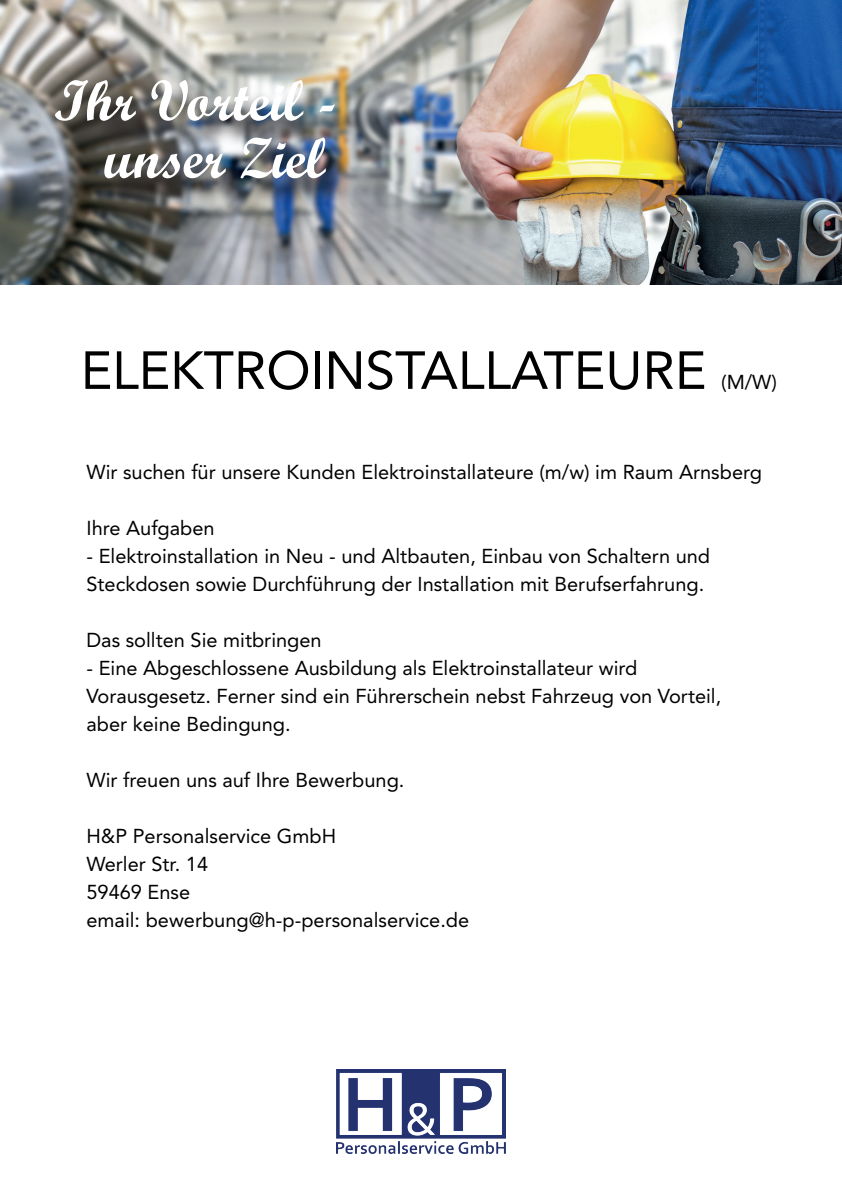
<style>
.page{position:relative;width:842px;height:1191px;background:#fff}
.page>*{position:absolute;margin:0;border:0;box-sizing:border-box;transform-origin:0 0}
.t1{font:57.5px/57.5px "Script MT Bold";color:#fff;text-align:right}
.t2{font:53px "Avenir LT Std";color:#000}
.t3{font:20px/28px "Avenir LT Std";color:#000}
</style>
<div class="page">
<img style="left:0;top:0;width:842px;height:285px">
<img style="left:337px;top:1069px;width:168px;height:84px">
<img style="left:59px;top:84px;width:303px;height:122px">
<h1 class="t1" style="left:54px;top:71px;width:284px">Ihr Vorteil - unser Ziel</h1>
<h2 class="t2" style="left:81px;top:340px;width:627px">ELEKTROINSTALLATEURE</h2>
<p class="t3" style="left:721px;top:368px;width:57px">(M/W)</p>
<p class="t3" style="left:86px;top:458px;width:677px">Wir suchen für unsere Kunden Elektroinstallateure (m/w) im Raum Arnsberg</p>
<p class="t3" style="left:86px;top:514px;width:130px">Ihre Aufgaben</p>
<p class="t3" style="left:86px;top:542px;width:625px">- Elektroinstallation in Neu - und Altbauten, Einbau von Schaltern und<br>Steckdosen sowie Durchführung der Installation mit Berufserfahrung.</p>
<p class="t3" style="left:86px;top:626px;width:237px">Das sollten Sie mitbringen</p>
<p class="t3" style="left:86px;top:654px;width:636px">- Eine Abgeschlossene Ausbildung als Elektroinstallateur wird<br>Vorausgesetz. Ferner sind ein Führerschein nebst Fahrzeug von Vorteil, aber keine Bedingung.</p>
<p class="t3" style="left:86px;top:766px;width:319px">Wir freuen uns auf Ihre Bewerbung.</p>
<p class="t3" style="left:86px;top:822px;width:384px">H&amp;P Personalservice GmbH<br>Werler Str. 14<br>59469 Ense<br>email: bewerbung@h-p-personalservice.de</p>
</div>
